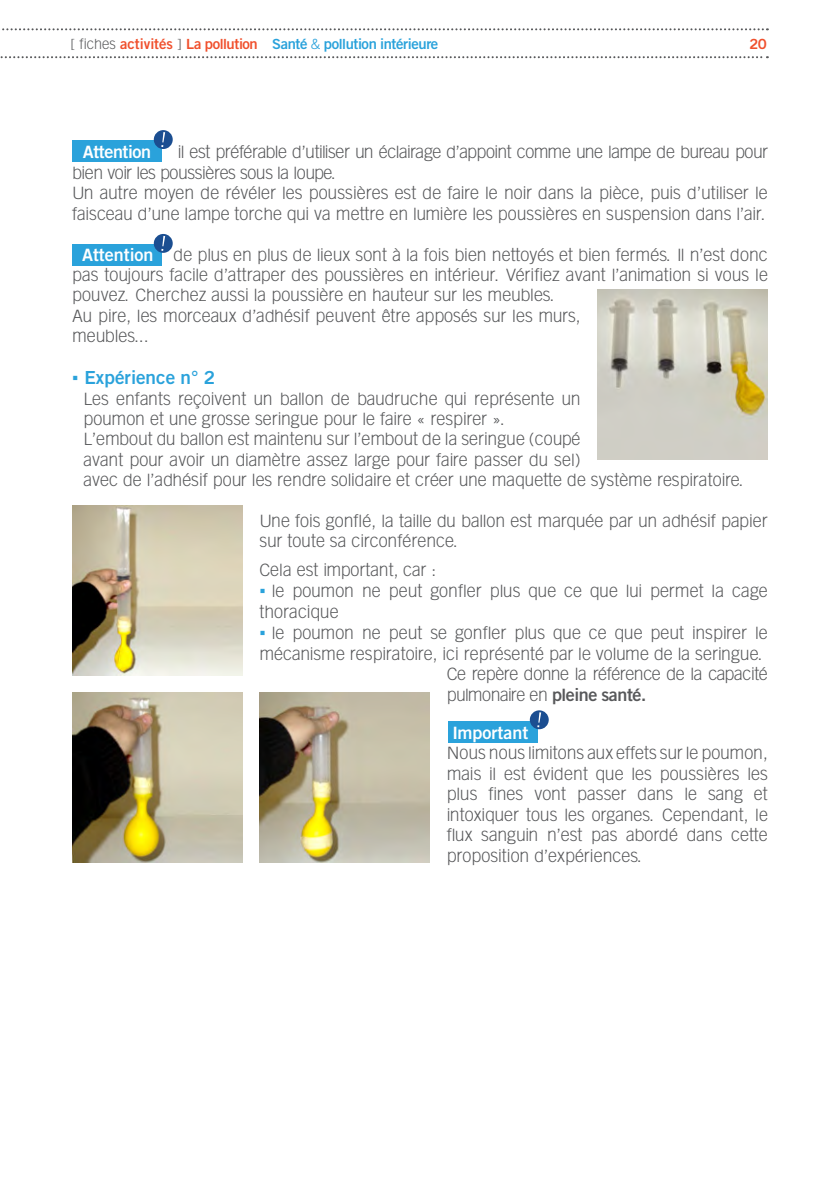
<style>
.page{position:relative;width:840px;height:1191px;background:#fff}
.page>*{position:absolute;margin:0;border:0;box-sizing:border-box;transform-origin:0 0}
.t1{font:700 18px "Goethe Gothic";color:#2aa2db}
.t2{font:17px/20.4px "Goethe Gothic";color:#57585a}
.t3{font:17px/20.4px "Goethe Gothic";letter-spacing:-.025em;color:#57585a}
.t4{font:700 17px "Goethe Gothic";letter-spacing:-.025em;color:#fff}
.t5{font:700 17px "Goethe Gothic";color:#fff}
.t6{font:700 14px "Goethe Gothic";letter-spacing:-.025em;color:#2aa2db}
.t7{font:700 14px "Goethe Gothic";color:#f0502d}
.s1{font-weight:400;color:#57585a}
.s2{color:#f0502d}
.s3{font-weight:400}
.s4{font-weight:700;color:#fff}
.s5{font-family:"Century Gothic";font-weight:400}
.s6{font-family:"Century Gothic";font-size:18px;color:#2aa2db}
.s7{font-weight:700}
</style>
<div class="page">
<svg style="left:2px;top:28px;width:765px;height:2px"></svg>
<svg style="left:0;top:56px;width:767px;height:2px"></svg>
<div style="left:72px;top:141px;width:89px;height:21px;background:#2aa2db"></div>
<div style="left:154px;top:130px;width:19px;height:19px;background:#1b4e91;border-radius:50%"></div>
<svg style="left:161px;top:132px;width:4px;height:15px"></svg>
<div style="left:448px;top:721px;width:89px;height:21px;background:#2aa2db"></div>
<div style="left:529px;top:710px;width:19px;height:19px;background:#1b4e91;border-radius:50%"></div>
<svg style="left:537px;top:712px;width:4px;height:15px"></svg>
<div style="left:72px;top:244px;width:89px;height:22px;background:#2aa2db"></div>
<div style="left:154px;top:234px;width:19px;height:19px;background:#1b4e91;border-radius:50%"></div>
<svg style="left:161px;top:236px;width:4px;height:15px"></svg>
<img style="left:72px;top:692px;width:170px;height:170px">
<img style="left:259px;top:692px;width:170px;height:170px">
<img style="left:72px;top:505px;width:170px;height:170px">
<img style="left:597px;top:289px;width:170px;height:170px">
<p class="t6" style="left:71px;top:35px;width:369px"><span class="s1">[ fiches</span> <span class="s2">activités</span> <span class="s1">]</span> <span class="s2">La pollution</span> Santé <span class="s3">&amp;</span> pollution intérieure</p>
<p class="t7" style="left:749px;top:35px;width:19px">20</p>
<p class="t3" style="left:72px;top:142px;width:697px;text-indent:106px">il est préférable d’utiliser un éclairage d’appoint comme une lampe de bureau pour bien voir les poussières sous la loupe.</p>
<p class="t2" style="left:72px;top:183px;width:696px">Un autre moyen de révéler les poussières est de faire le noir dans la pièce, puis d’utiliser le faisceau d’une lampe torche qui va mettre en lumière les poussières en suspension dans l’air.</p>
<p class="t2" style="left:72px;top:244px;width:697px;text-align:justify;text-indent:10px"><span class="s4">Attention</span> de plus en plus de lieux sont à la fois bien nettoyés et bien fermés. Il n’est donc pas toujours facile d’attraper des poussières en intérieur. Vérifiez avant l’animation si vous le pouvez. Cherchez aussi la poussière en hauteur sur les meubles.</p>
<p class="t2" style="left:72px;top:305px;width:509px">Au pire, les morceaux d’adhésif peuvent être apposés sur les murs, meubles...</p>
<p class="t1" style="left:72px;top:366px;width:145px"><span class="s5">▪</span> Expérience n° 2</p>
<p class="t2" style="left:83px;top:388px;width:498px">Les enfants reçoivent un ballon de baudruche qui représente un poumon et une grosse seringue pour le faire « respirer ».</p>
<p class="t2" style="left:83px;top:429px;width:662px">L’embout du ballon est maintenu sur l’embout de la seringue (coupé<br>avant pour avoir un diamètre assez large pour faire passer du sel)<br>avec de l’adhésif pour les rendre solidaire et créer une maquette de système respiratoire.</p>
<p class="t2" style="left:259px;top:510px;width:509px">Une fois gonflé, la taille du ballon est marquée par un adhésif papier sur toute sa circonférence.</p>
<p class="t2" style="left:259px;top:559px;width:178px">Cela est important, car :</p>
<p class="t2" style="left:259px;top:581px;width:509px"><span class="s6">▪</span> le poumon ne peut gonfler plus que ce que lui permet la cage thoracique</p>
<p class="t2" style="left:259px;top:623px;width:509px"><span class="s6">▪</span> le poumon ne peut se gonfler plus que ce que peut inspirer le mécanisme respiratoire, ici représenté par le volume de la seringue.</p>
<p class="t3" style="left:446px;top:664px;width:322px">Ce repère donne la référence de la capacité pulmonaire en <span class="s7">pleine santé.</span></p>
<p class="t5" style="left:452px;top:722px;width:78px">Important</p>
<p class="t2" style="left:446px;top:743px;width:322px;text-align:justify">Nous nous limitons aux effets sur le poumon, mais il est évident que les poussières les plus fines vont passer dans le sang et intoxiquer tous les organes. Cependant, le flux sanguin n’est pas abordé dans cette proposition d’expériences.</p>
<p class="t4" style="left:83px;top:142px;width:69px">Attention</p>
</div>
